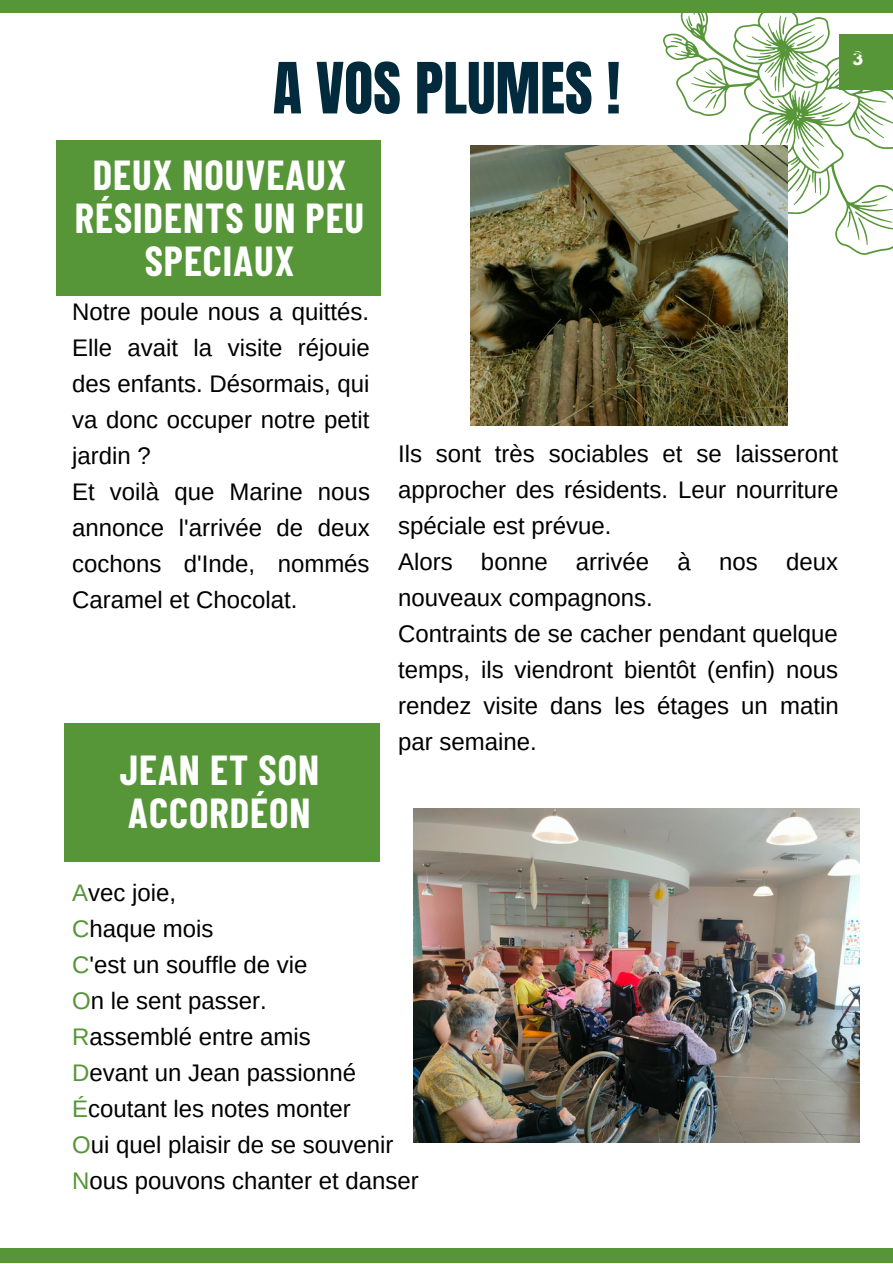
<style>
.page{position:relative;width:893px;height:1264px;background:#fff}
.page>*{position:absolute;margin:0;border:0;box-sizing:border-box;transform-origin:0 0}
.t1{font:60px "Anton";color:#022a3d}
.t2{font:700 40.95px/42.8px "Barlow Condensed";letter-spacing:.025em;color:#fff;text-align:center}
.t3{font:24px/36px "Arimo";color:#000;text-align:justify}
.t4{font:700 16.5px "League Spartan";color:#fff}
.s1{color:#569639}
</style>
<div class="page">
<div style="left:0;top:0;width:892px;height:12px;background:#569639"></div>
<div style="left:0;top:1248px;width:892px;height:14px;background:#569639"></div>
<div style="left:56px;top:140px;width:324px;height:156px;background:#569639"></div>
<svg style="left:662px;top:12px;width:230px;height:244px"></svg>
<svg style="left:854px;top:211px;width:38px;height:34px"></svg>
<svg style="left:861px;top:195px;width:26px;height:8px"></svg>
<svg style="left:860px;top:115px;width:24px;height:23px"></svg>
<svg style="left:693px;top:69px;width:29px;height:39px"></svg>
<svg style="left:778px;top:128px;width:43px;height:77px"></svg>
<svg style="left:834px;top:61px;width:20px;height:15px"></svg>
<svg style="left:842px;top:85px;width:13px;height:3px"></svg>
<svg style="left:821px;top:102px;width:29px;height:15px"></svg>
<svg style="left:796px;top:36px;width:19px;height:10px"></svg>
<svg style="left:796px;top:62px;width:19px;height:14px"></svg>
<svg style="left:782px;top:17px;width:4px;height:18px"></svg>
<svg style="left:751px;top:36px;width:20px;height:10px"></svg>
<svg style="left:746px;top:55px;width:30px;height:49px"></svg>
<svg style="left:699px;top:12px;width:5px;height:10px"></svg>
<svg style="left:688px;top:16px;width:4px;height:10px"></svg>
<svg style="left:673px;top:37px;width:8px;height:4px"></svg>
<img style="left:470px;top:145px;width:317px;height:280px">
<div style="left:64px;top:723px;width:316px;height:138px;background:#569639"></div>
<img style="left:414px;top:808px;width:445px;height:334px">
<p class="t1" style="left:273px;top:45px;width:349px">A VOS PLUMES !</p>
<p class="t4" style="left:852px;top:51px;width:12px">3</p>
<p class="t2" style="left:75px;top:152px;width:291px">DEUX NOUVEAUX<br>RÉSIDENTS UN PEU<br>SPECIAUX</p>
<p class="t3" style="left:72px;top:294px;width:299px">Notre poule nous a quittés.<br>Elle avait la visite réjouie des enfants. Désormais, qui va donc occuper notre petit jardin ?</p>
<p class="t3" style="left:72px;top:474px;width:299px">Et voilà que Marine nous annonce l'arrivée de deux cochons d'Inde, nommés Caramel et Chocolat.</p>
<p class="t2" style="left:120px;top:747px;width:201px;text-align:left">JEAN ET SON<br>ACCORDÉON</p>
<p class="t3" style="left:398px;top:435px;width:442px">Ils sont très sociables et se laisseront approcher des résidents. Leur nourriture spéciale est prévue.</p>
<p class="t3" style="left:398px;top:543px;width:441px">Alors bonne arrivée à nos deux nouveaux compagnons.</p>
<p class="t3" style="left:398px;top:615px;width:442px">Contraints de se cacher pendant quelque temps, ils viendront bientôt (enfin) nous rendez visite dans les étages un matin par semaine.</p>
<p class="t3" style="left:72px;top:874px;width:105px"><span class="s1">A</span>vec joie,</p>
<p class="t3" style="left:72px;top:910px;width:143px"><span class="s1">C</span>haque mois</p>
<p class="t3" style="left:72px;top:946px;width:237px"><span class="s1">C</span>'est un souffle de vie</p>
<p class="t3" style="left:72px;top:982px;width:196px"><span class="s1">O</span>n le sent passer.</p>
<p class="t3" style="left:72px;top:1018px;width:240px"><span class="s1">R</span>assemblé entre amis</p>
<p class="t3" style="left:72px;top:1054px;width:285px"><span class="s1">D</span>evant un Jean passionné</p>
<p class="t3" style="left:72px;top:1090px;width:280px"><span class="s1">É</span>coutant les notes monter</p>
<p class="t3" style="left:72px;top:1126px;width:323px"><span class="s1">O</span>ui quel plaisir de se souvenir</p>
<p class="t3" style="left:72px;top:1162px;width:348px"><span class="s1">N</span>ous pouvons chanter et danser</p>
</div>
